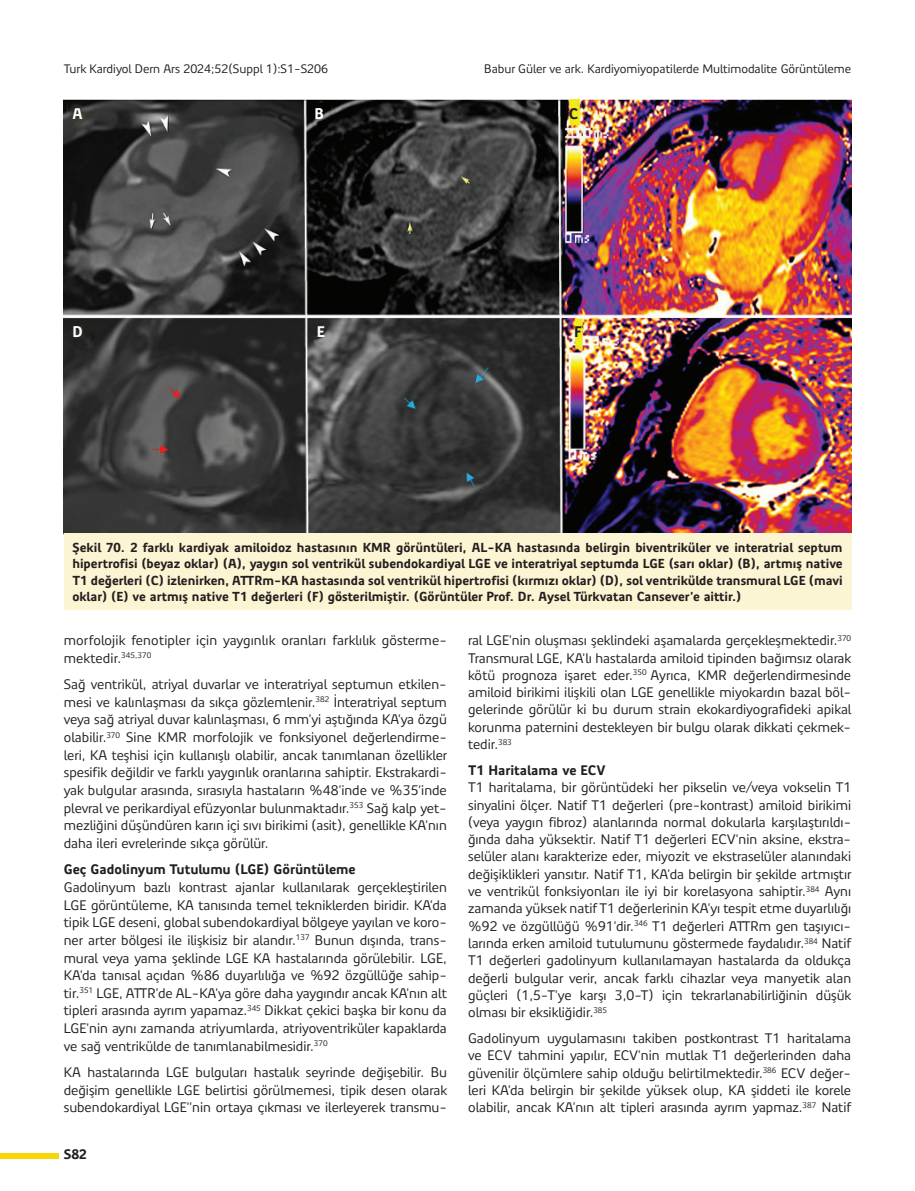
<style>
.page{position:relative;width:915px;height:1191px;background:#fff}
.page>*{position:absolute;margin:0;border:0;box-sizing:border-box;transform-origin:0 0}
.t1{font:15px "Precious Sans Two Regular 12";color:#fff}
.t2{font:15px "Precious Sans Two Regular 12";color:#231f20}
.t3{font:13.5px/17.2px "Precious Sans Two Regular 2";color:#231f20;text-align:justify}
.t4{font:13.5px "Precious Sans Two Regular 12";color:#231f20}
.t5{font:12.75px/16.5px "Precious Sans Two Regular 12";color:#231f20;text-align:justify}
.t6{font:12px "Precious Sans Two Regular 2";color:#231f20}
</style>
<div class="page">
<div style="left:0;top:1152px;width:58px;height:6px;background:#f8d608"></div>
<img style="left:64px;top:100px;width:786px;height:433px">
<div style="left:64px;top:533px;width:786px;height:76px;background:#fcf5d3"></div>
<p class="t6" style="left:64px;top:61px;width:266px">Turk Kardiyol Dern Ars 2024;52(Suppl 1):S1-S206</p>
<p class="t6" style="left:484px;top:61px;width:368px">Babur Güler ve ark. Kardiyomiyopatilerde Multimodalite Görüntüleme</p>
<p class="t1" style="left:72px;top:104px;width:12px">A</p>
<p class="t1" style="left:314px;top:104px;width:11px">B</p>
<p class="t2" style="left:568px;top:104px;width:11px">C</p>
<p class="t1" style="left:72px;top:321px;width:12px">D</p>
<p class="t1" style="left:317px;top:321px;width:10px">E</p>
<p class="t2" style="left:574px;top:321px;width:9px">F</p>
<p class="t5" style="left:72px;top:539px;width:771px">Şekil 70. 2 farklı kardiyak amiloidoz hastasının KMR görüntüleri, AL-KA hastasında belirgin biventriküler ve interatrial septum hipertrofisi (beyaz oklar) (A), yaygın sol ventrikül subendokardiyal LGE ve interatriyal septumda LGE (sarı oklar) (B), artmış native T1 değerleri (C) izlenirken, ATTRm-KA hastasında sol ventrikül hipertrofisi (kırmızı oklar) (D), sol ventrikülde transmural LGE (mavi oklar) (E) ve artmış native T1 değerleri (F) gösterilmiştir. (Görüntüler Prof. Dr. Aysel Türkvatan Cansever’e aittir.)</p>
<p class="t3" style="left:64px;top:631px;width:384px;line-height:17.7px">morfolojik fenotipler için yaygınlık oranları farklılık gösterme&shy;mektedir.<sup>345,370</sup></p>
<p class="t3" style="left:64px;top:675px;width:385px;line-height:17.7px">Sağ ventrikül, atriyal duvarlar ve interatriyal septumun etkilen&shy;mesi ve kalınlaşması da sıkça gözlemlenir.<sup>382</sup> İnteratriyal septum veya sağ atriyal duvar kalınlaşması, 6 mm’yi aştığında KA’ya özgü olabilir.<sup>370</sup> Sine KMR morfolojik ve fonksiyonel değerlendirme&shy;leri, KA teşhisi için kullanışlı olabilir, ancak tanımlanan özellikler spesifik değildir ve farklı yaygınlık oranlarına sahiptir. Ekstrakardi&shy;yak bulgular arasında, sırasıyla hastaların %48’inde ve %35’inde plevral ve perikardiyal efüzyonlar bulunmaktadır.<sup>353</sup> Sağ kalp yet&shy;mezliğini düşündüren karın içi sıvı birikimi (asit), genellikle KA’nın daha ileri evrelerinde sıkça görülür.</p>
<p class="t4" style="left:64px;top:860px;width:293px">Geç Gadolinyum Tutulumu (LGE) Görüntüleme</p>
<p class="t3" style="left:64px;top:878px;width:384px;line-height:17.7px">Gadolinyum bazlı kontrast ajanlar kullanılarak gerçekleştirilen LGE görüntüleme, KA tanısında temel tekniklerden biridir. KA’da tipik LGE deseni, global subendokardiyal bölgeye yayılan ve koro&shy;ner arter bölgesi ile ilişkisiz bir alandır.<sup>137</sup> Bunun dışında, trans&shy;mural veya yama şeklinde LGE KA hastalarında görülebilir. LGE, KA’da tanısal açıdan %86 duyarlılığa ve %92 özgüllüğe sahip&shy;tir.<sup>351</sup> LGE, ATTR’de AL-KA’ya göre daha yaygındır ancak KA’nın alt tipleri arasında ayrım yapamaz.<sup>345</sup> Dikkat çekici başka bir konu da LGE’nin aynı zamanda atriyumlarda, atriyoventriküler kapaklarda ve sağ ventrikülde de tanımlanabilmesidir.<sup>370</sup></p>
<p class="t3" style="left:64px;top:1063px;width:385px;line-height:17.7px">KA hastalarında LGE bulguları hastalık seyrinde değişebilir. Bu değişim genellikle LGE belirtisi görülmemesi, tipik desen olarak subendokardiyal LGE’’nin ortaya çıkması ve ilerleyerek transmu-</p>
<p class="t4" style="left:64px;top:1144px;width:25px">S82</p>
<p class="t3" style="left:468px;top:632px;width:384px">ral LGE’nin oluşması şeklindeki aşamalarda gerçekleşmektedir.<sup>370<br></sup>Transmural LGE, KA’lı hastalarda amiloid tipinden bağımsız olarak kötü prognoza işaret eder.<sup>350</sup> Ayrıca, KMR değerlendirmesinde amiloid birikimi ilişkili olan LGE genellikle miyokardın bazal böl&shy;gelerinde görülür ki bu durum strain ekokardiyografideki apikal korunma paternini destekleyen bir bulgu olarak dikkati çekmek&shy;tedir.<sup>383</sup></p>
<p class="t4" style="left:468px;top:761px;width:139px">T1 Haritalama ve ECV</p>
<p class="t3" style="left:468px;top:779px;width:385px">T1 haritalama, bir görüntüdeki her pikselin ve/veya vokselin T1 sinyalini ölçer. Natif T1 değerleri (pre-kontrast) amiloid birikimi (veya yaygın fibroz) alanlarında normal dokularla karşılaştırıldı&shy;ğında daha yüksektir. Natif T1 değerleri ECV’nin aksine, ekstra&shy;selüler alanı karakterize eder, miyozit ve ekstraselüler alanındaki değişiklikleri yansıtır. Natif T1, KA’da belirgin bir şekilde artmıştır ve ventrikül fonksiyonları ile iyi bir korelasyona sahiptir.<sup>384</sup> Aynı zamanda yüksek natif T1 değerlerinin KA’yı tespit etme duyarlılığı %92 ve özgüllüğü %91’dir.<sup>346</sup> T1 değerleri ATTRm gen taşıyıcı&shy;larında erken amiloid tutulumunu göstermede faydalıdır.<sup>384</sup> Natif T1 değerleri gadolinyum kullanılamayan hastalarda da oldukça değerli bulgular verir, ancak farklı cihazlar veya manyetik alan güçleri (1,5-T’ye karşı 3,0-T) için tekrarlanabilirliğinin düşük olması bir eksikliğidir.<sup>385</sup></p>
<p class="t3" style="left:468px;top:1029px;width:384px">Gadolinyum uygulamasını takiben postkontrast T1 haritalama ve ECV tahmini yapılır, ECV’nin mutlak T1 değerlerinden daha güvenilir ölçümlere sahip olduğu belirtilmektedir.<sup>386</sup> ECV değer&shy;leri KA’da belirgin bir şekilde yüksek olup, KA şiddeti ile korele olabilir, ancak KA’nın alt tipleri arasında ayrım yapmaz.<sup>387</sup> Natif</p>
</div>
